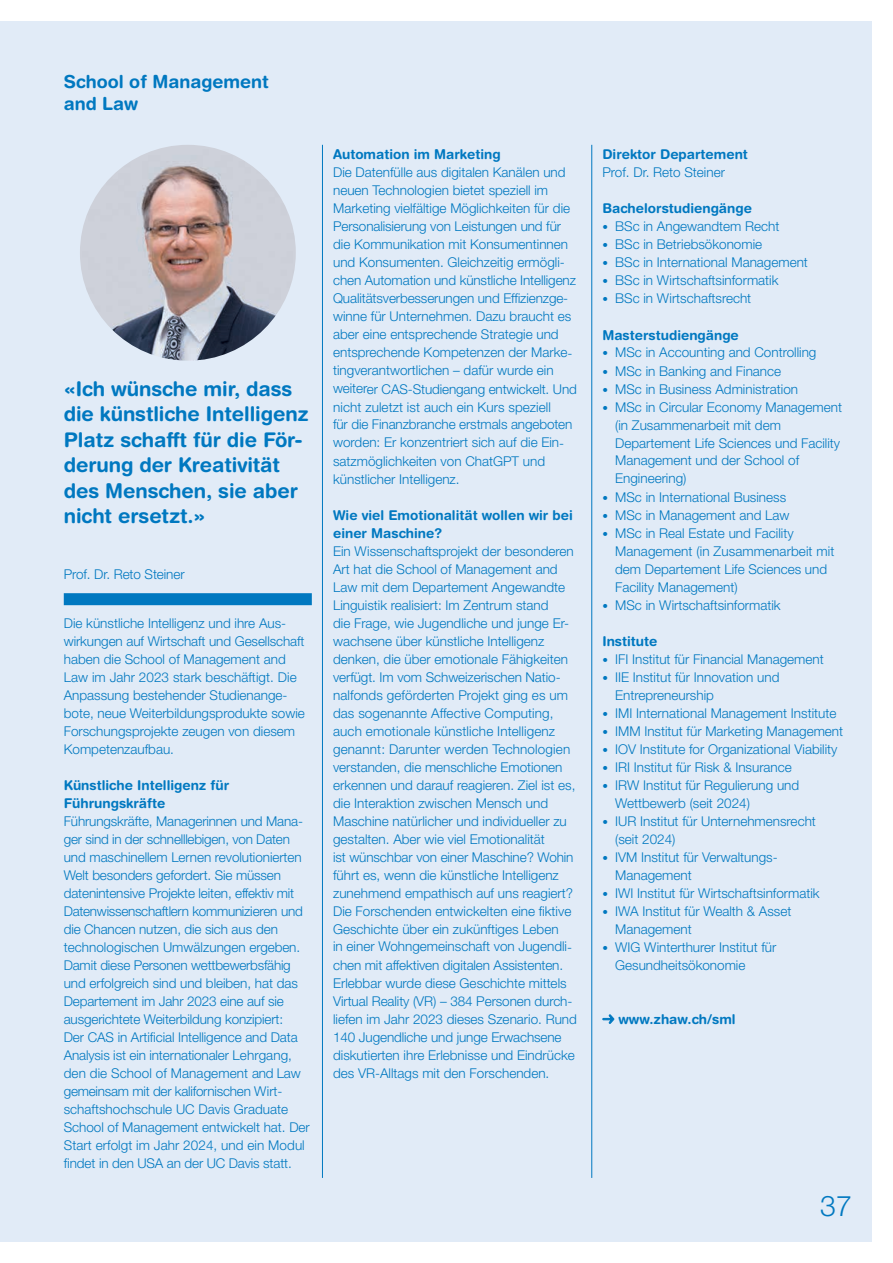
<style>
.page{position:relative;width:893px;height:1263px;background:#fff}
.page>*{position:absolute;margin:0;border:0;box-sizing:border-box;transform-origin:0 0}
.t1{font:300 28.5px "Helvetica Neue LT Pro";color:#0078c0}
.t2{font:700 20.25px/25.5px "Helvetica Rounded LT Pro";letter-spacing:-.005em;color:#0078c0}
.t3{font:700 18px/21.6px "Helvetica Rounded LT Pro";color:#0078c0}
.t4{font:300 13.5px/18px "Helvetica Neue LT Pro";color:#0078c0}
.t5{font:700 13.5px/18px "Helvetica Rounded LT Pro";color:#0078c0}
.s1{font-family:"Helvetica Neue LT Pro";font-weight:300}
.s2{font-family:"Helvetica Rounded LT Pro";font-weight:700;font-size:11.25px}
</style>
<div class="page">
<div style="left:0;top:21px;width:872px;height:1221px;background:#e1ebf7"></div>
<div style="left:64px;top:593px;width:248px;height:12px;background:#0078c0"></div>
<svg style="left:602px;top:1014px;width:13px;height:10px"></svg>
<hr style="left:591px;top:145px;width:1px;height:1033px;background:#0078c0">
<hr style="left:322px;top:145px;width:1px;height:1033px;background:#0078c0">
<img style="left:80px;top:145px;width:216px;height:216px;border-radius:108px">
<h2 class="t3" style="left:64px;top:70px;width:207px">School of Management and Law</h2>
<p class="t2" style="left:64px;top:376px;width:247px">«Ich wünsche mir, dass die künstliche Intelligenz<br>Platz schafft für die För&shy;derung der Kreativität des Menschen, sie aber nicht ersetzt.»</p>
<p class="t4" style="left:64px;top:565px;width:122px">Prof. Dr. Reto Steiner</p>
<p class="t4" style="left:64px;top:613px;width:243px">Die künstliche Intelligenz und ihre Aus&shy;wirkungen auf Wirtschaft und Gesellschaft haben die School of Management and Law im Jahr 2023 stark beschäftigt. Die Anpassung bestehender Studienange&shy;bote, neue Weiterbildungsprodukte sowie Forschungsprojekte zeugen von diesem Kompetenzaufbau.</p>
<h3 class="t5" style="left:64px;top:775px;width:167px">Künstliche Intelligenz für<br>Führungskräfte</h3>
<p class="t4" style="left:64px;top:811px;width:248px">Führungskräfte, Managerinnen und Mana&shy;ger sind in der schnelllebigen, von Daten und maschinellem Lernen revolutionierten Welt besonders gefordert. Sie müssen daten intensive Projekte leiten, effektiv mit Datenwissenschaftlern kommuni zieren und die Chancen nutzen, die sich aus den technologischen Umwälzungen ergeben.<br>Damit diese Personen wettbewerbsfähig und erfolgreich sind und bleiben, hat das Departement im Jahr 2023 eine auf sie ausgerichtete Weiterbildung konzipiert:<br>Der CAS in Artificial Intelligence and Data Analysis ist ein internationaler Lehrgang, den die School of Management and Law gemeinsam mit der kalifornischen Wirt&shy;schaftshochschule UC Davis Graduate School of Management entwickelt hat. Der Start erfolgt im Jahr 2024, und ein Modul findet in den USA an der UC Davis statt.</p>
<h3 class="t5" style="left:333px;top:145px;width:169px">Automation im Marketing</h3>
<p class="t4" style="left:333px;top:163px;width:245px">Die Datenfülle aus digitalen Kanälen und neuen Technologien bietet speziell im Marketing vielfältige Möglichkeiten für die Personalisierung von Leistungen und für die Kommunikation mit Konsumentinnen und Konsumenten. Gleichzeitig ermögli&shy;chen Automation und künstliche Intelligenz Qualitätsverbesserungen und Effizienzge&shy;winne für Unternehmen. Dazu braucht es aber eine entsprechende Strategie und entsprechende Kompetenzen der Marke&shy;tingverantwortlichen – dafür wurde ein weiterer CAS-Studiengang entwickelt. Und nicht zuletzt ist auch ein Kurs speziell<br>für die Finanzbranche erstmals angeboten worden: Er konzentriert sich auf die Ein&shy;satzmöglichkeiten von ChatGPT und künstlicher Intelligenz.</p>
<h3 class="t5" style="left:333px;top:505px;width:241px">Wie viel Emotionalität wollen wir bei einer Maschine?</h3>
<p class="t4" style="left:333px;top:541px;width:245px">Ein Wissenschaftsprojekt der besonderen Art hat die School of Management and Law mit dem Departement Angewandte Linguistik realisiert: Im Zentrum stand<br>die Frage, wie Jugendliche und junge Er&shy;wachsene über künstliche Intelligenz denken, die über emotionale Fähigkeiten verfügt. Im vom Schweizerischen Natio&shy;nalfonds geförderten Projekt ging es um das sogenannte Affective Computing, auch emotionale künstliche Intelligenz genannt: Darunter werden Technologien verstanden, die menschliche Emotionen erkennen und darauf reagieren. Ziel ist es, die Interaktion zwischen Mensch und Maschine natürlicher und individueller zu gestalten. Aber wie viel Emotionalität<br>ist wünschbar von einer Maschine? Wohin führt es, wenn die künstliche Intelligenz zunehmend empathisch auf uns reagiert?<br>Die Forschenden entwickelten eine fiktive Geschichte über ein zukünftiges Leben<br>in einer Wohngemeinschaft von Jugendli&shy;chen mit affektiven digitalen Assistenten.<br>Erlebbar wurde diese Geschichte mittels Virtual Reality (VR) – 384 Personen durch&shy;liefen im Jahr 2023 dieses Szenario. Rund 140 Jugendliche und junge Erwachsene diskutierten ihre Erlebnisse und Eindrücke des VR-Alltags mit den Forschenden.</p>
<p class="t5" style="left:602px;top:145px;width:147px">Direktor Departement<br><span class="s1">Prof. Dr. Reto Steiner</span></p>
<p class="t5" style="left:602px;top:199px;width:151px">Bachelorstudiengänge</p>
<p class="t4" style="left:602px;top:217px;width:179px"><span class="s2">•</span> BSc in Angewandtem Recht</p>
<p class="t4" style="left:602px;top:235px;width:161px"><span class="s2">•</span> BSc in Betriebsökonomie</p>
<p class="t4" style="left:602px;top:253px;width:207px"><span class="s2">•</span> BSc in International Management</p>
<p class="t4" style="left:602px;top:271px;width:178px"><span class="s2">•</span> BSc in Wirtschaftsinformatik</p>
<p class="t4" style="left:602px;top:289px;width:150px"><span class="s2">•</span> BSc in Wirtschaftsrecht</p>
<p class="t5" style="left:602px;top:325px;width:138px">Masterstudiengänge</p>
<p class="t4" style="left:602px;top:343px;width:216px"><span class="s2">•</span> MSc in Accounting and Controlling</p>
<p class="t4" style="left:602px;top:361px;width:180px"><span class="s2">•</span> MSc in Banking and Finance</p>
<p class="t4" style="left:602px;top:379px;width:197px"><span class="s2">•</span> MSc in Business Administration</p>
<p class="t4" style="left:615px;top:397px;width:228px;text-indent:-13px"><span class="s2">•</span> MSc in Circular Economy Management (in Zusammenarbeit mit dem<br>Departement Life Sciences und Facility<br>Management und der School of<br>Engineering)</p>
<p class="t4" style="left:602px;top:487px;width:185px"><span class="s2">•</span> MSc in International Business</p>
<p class="t4" style="left:602px;top:505px;width:189px"><span class="s2">•</span> MSc in Management and Law</p>
<p class="t4" style="left:615px;top:523px;width:221px;text-indent:-13px"><span class="s2">•</span> MSc in Real Estate und Facility<br>Management (in Zusammenarbeit mit dem Departement Life Sciences und<br>Facility Management)</p>
<p class="t4" style="left:602px;top:595px;width:180px"><span class="s2">•</span> MSc in Wirtschaftsinformatik</p>
<p class="t5" style="left:602px;top:631px;width:57px">Institute</p>
<p class="t4" style="left:602px;top:649px;width:223px"><span class="s2">•</span> IFI Institut für Financial Management</p>
<p class="t4" style="left:615px;top:667px;width:166px;text-indent:-13px"><span class="s2">•</span> IIE Institut für Innovation und<br>Entrepreneurship</p>
<p class="t4" style="left:602px;top:703px;width:235px"><span class="s2">•</span> IMI International Management Institute</p>
<p class="t4" style="left:602px;top:721px;width:242px"><span class="s2">•</span> IMM Institut für Marketing Management</p>
<p class="t4" style="left:602px;top:739px;width:237px"><span class="s2">•</span> IOV Institute for Organizational Viability</p>
<p class="t4" style="left:602px;top:757px;width:191px"><span class="s2">•</span> IRI Institut für Risk &amp; Insurance</p>
<p class="t4" style="left:615px;top:775px;width:186px;text-indent:-13px"><span class="s2">•</span> IRW Institut für Regulierung und<br>Wettbewerb (seit 2024)</p>
<p class="t4" style="left:615px;top:811px;width:202px;text-indent:-13px"><span class="s2">•</span> IUR Institut für Unternehmensrecht (seit 2024)</p>
<p class="t4" style="left:615px;top:847px;width:162px;text-indent:-13px"><span class="s2">•</span> IVM Institut für Verwaltungs-<br>Management</p>
<p class="t4" style="left:602px;top:883px;width:219px"><span class="s2">•</span> IWI Institut für Wirtschaftsinformatik</p>
<p class="t4" style="left:615px;top:901px;width:178px;text-indent:-13px"><span class="s2">•</span> IWA Institut für Wealth &amp; Asset<br>Management</p>
<p class="t4" style="left:615px;top:937px;width:163px;text-indent:-13px"><span class="s2">•</span> WIG Winterthurer Institut für<br>Gesundheitsökonomie</p>
<p class="t5" style="left:618px;top:1009px;width:119px">www.zhaw.ch/sml</p>
<h1 class="t1" style="left:820px;top:1188px;width:33px">37</h1>
</div>
